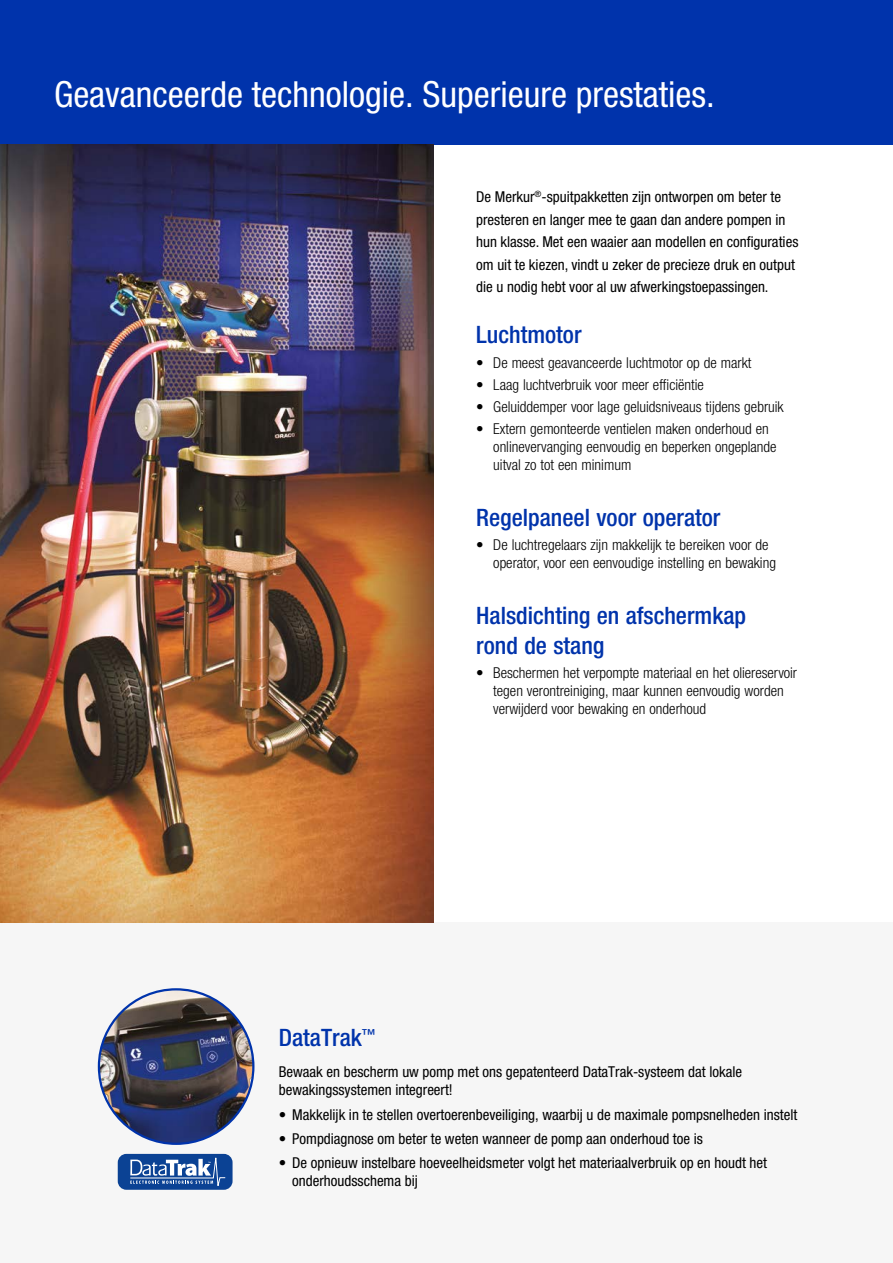
<style>
.page{position:relative;width:893px;height:1263px;background:#fff}
.page>*{position:absolute;margin:0;border:0;box-sizing:border-box;transform-origin:0 0}
.t1{font:condensed 36px "Helvetica Neue LT Std";color:#fff}
.t2{font:500 condensed 24px/30px "Helvetica Neue LT Std";color:#0033ab}
.t3{font:condensed 15px/22.5px "Helvetica Neue LT Std";color:#000}
.t4{font:300 condensed 15px/18px "Helvetica Neue LT Std";color:#000}
.s1{font-weight:300}
</style>
<div class="page">
<div style="left:0;top:0;width:893px;height:145px;background:#0033ab"></div>
<div style="left:0;top:923px;width:893px;height:340px;background:#f6f6f6"></div>
<img style="left:0;top:145px;width:434px;height:778px">
<img style="left:99px;top:989px;width:154px;height:155px;border-radius:77px">
<div style="left:118px;top:1154px;width:115px;height:36px;background:#0b4294;border-radius:9px"></div>
<svg style="left:130px;top:1157px;width:96px;height:29px"></svg>
<h1 class="t1" style="left:54px;top:73px;width:662px">Geavanceerde technologie. Superieure prestaties.</h1>
<p class="t3" style="left:476px;top:185px;width:324px">De Merkur<sup>®</sup>-spuitpakketten zijn ontworpen om beter te presteren en langer mee te gaan dan andere pompen in hun klasse. Met een waaier aan modellen en configuraties om uit te kiezen, vindt u zeker de precieze druk en output die u nodig hebt voor al uw afwerkingstoepassingen.</p>
<h2 class="t2" style="left:476px;top:319px;width:107px">Luchtmotor</h2>
<p class="t4" style="left:476px;top:353px;width:277px">• De meest geavanceerde luchtmotor op de markt</p>
<p class="t4" style="left:476px;top:376px;width:229px">• Laag luchtverbruik voor meer efficiëntie</p>
<p class="t4" style="left:476px;top:398px;width:309px">• Geluiddemper voor lage geluidsniveaus tijdens gebruik</p>
<p class="t4" style="left:493px;top:420px;width:285px;text-indent:-17px">• Extern gemonteerde ventielen maken onderhoud en onlinevervanging eenvoudig en beperken ongeplande uitval zo tot een minimum</p>
<h2 class="t2" style="left:476px;top:502px;width:246px">Regelpaneel voor operator</h2>
<p class="t4" style="left:493px;top:536px;width:284px;text-indent:-17px">• De luchtregelaars zijn makkelijk te bereiken voor de operator, voor een eenvoudige instelling en bewaking</p>
<h2 class="t2" style="left:476px;top:600px;width:271px">Halsdichting en afschermkap rond de stang</h2>
<p class="t4" style="left:493px;top:664px;width:305px;text-indent:-17px">• Beschermen het verpompte materiaal en het oliereservoir tegen verontreiniging, maar kunnen eenvoudig worden verwijderd voor bewaking en onderhoud</p>
<h2 class="t2" style="left:279px;top:1022px;width:99px">DataTrak<sup>™</sup></h2>
<p class="t3" style="left:279px;top:1063px;width:465px;line-height:18px">Bewaak en bescherm uw pomp met ons gepatenteerd DataTrak-systeem dat lokale bewakingssystemen integreert!</p>
<p class="t3" style="left:279px;top:1103px;width:520px"><span class="s1">•</span> Makkelijk in te stellen overtoerenbeveiliging, waarbij u de maximale pompsnelheden instelt</p>
<p class="t3" style="left:279px;top:1127px;width:426px"><span class="s1">•</span> Pompdiagnose om beter te weten wanneer de pomp aan onderhoud toe is</p>
<p class="t3" style="left:292px;top:1154px;width:476px;line-height:18px;text-indent:-14px"><span class="s1">•</span> De opnieuw instelbare hoeveelheidsmeter volgt het materiaalverbruik op en houdt het onderhoudsschema bij</p>
</div>
